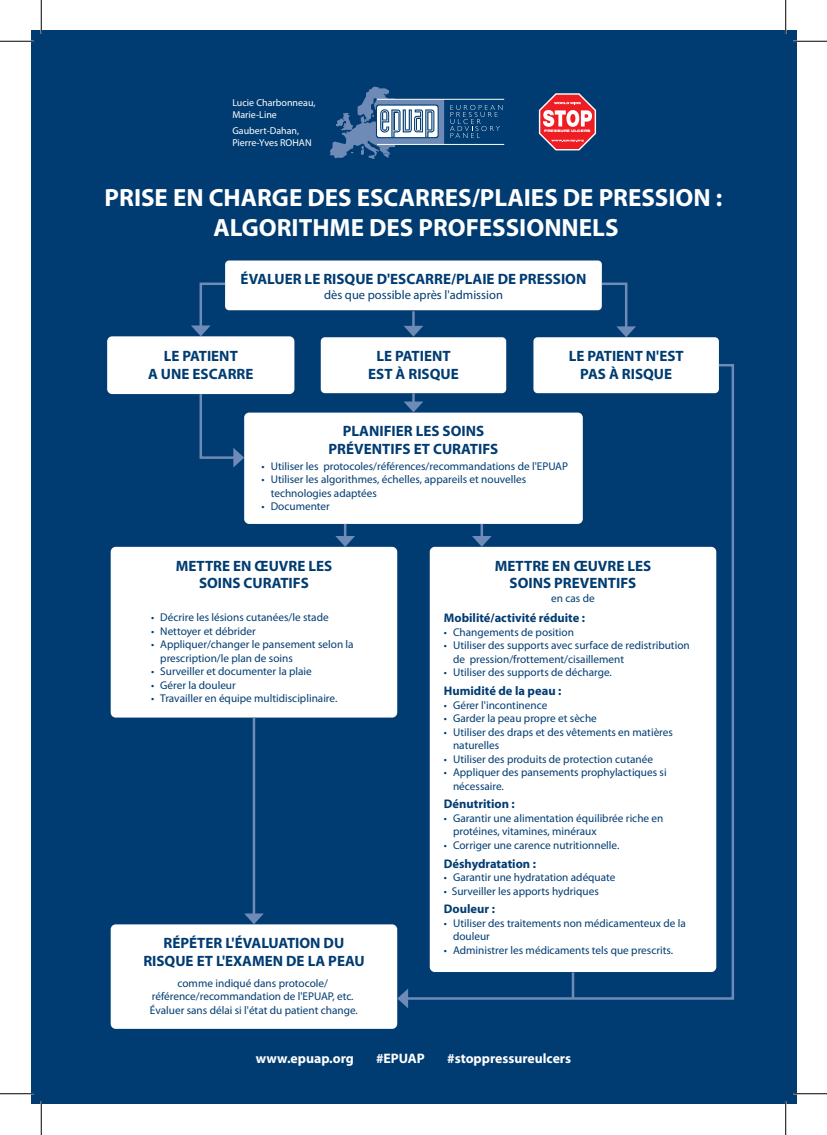
<style>
.page{position:relative;width:827px;height:1135px;background:#fff}
.page>*{position:absolute;margin:0;border:0;box-sizing:border-box;transform-origin:0 0}
.t1{font:700 25px/30px "Myriad Pro";color:#fff;text-align:center}
.t2{font:700 15px/17.5px "Myriad Pro";color:#003c72;text-align:center}
.t3{font:700 13.75px "Myriad Pro";color:#fff}
.t4{font:700 12.5px "Myriad Pro";color:#003c72}
.t5{font:12.5px "Myriad Pro";color:#003c72}
.t6{font:11.25px/13.5px "Myriad Pro";color:#003c72}
.t7{font:10px/12px "Myriad Pro";color:#fff}
.t8{font:3.62px "Nimbus Sans DOT Blac Exte";color:#fff}
</style>
<div class="page">
<div style="left:31px;top:31px;width:765px;height:1073px;background:#003c72"></div>
<svg style="left:330px;top:87px;width:114px;height:72px"></svg>
<svg style="left:450px;top:105px;width:52px;height:33px"></svg>
<hr style="left:377px;top:99px;width:127px;height:1px;background:#fff">
<hr style="left:377px;top:144px;width:127px;height:1px;background:#fff">
<div style="left:244px;top:467px;width:154px;height:57px;background:#fff"></div>
<div style="left:111px;top:547px;width:286px;height:170px;background:#fff"></div>
<svg style="left:398px;top:364px;width:337px;height:637px"></svg>
<hr style="left:253px;top:718px;width:2px;height:203px;background:#6e8ab7">
<svg style="left:335px;top:524px;width:20px;height:23px"></svg>
<hr style="left:480px;top:524px;width:3px;height:18px;background:#6e8ab7">
<svg style="left:472px;top:536px;width:19px;height:11px"></svg>
<svg style="left:107px;top:260px;width:612px;height:207px"></svg>
<svg style="left:111px;top:913px;width:297px;height:116px;background:#dde5ec"></svg>
<hr style="left:571px;top:972px;width:3px;height:26px;background:#6e8ab7">
<svg style="left:539px;top:93px;width:57px;height:57px"></svg>
<hr style="left:0;top:40px;width:34px;height:2px;background:#fff">
<hr style="left:793px;top:40px;width:34px;height:2px;background:#fff">
<hr style="left:40px;top:0;width:2px;height:34px;background:#fff">
<hr style="left:40px;top:1101px;width:2px;height:34px;background:#fff">
<hr style="left:0;top:41px;width:34px;height:1px;background:#000">
<hr style="left:793px;top:41px;width:34px;height:1px;background:#000">
<hr style="left:0;top:1093px;width:34px;height:1px;background:#000">
<hr style="left:793px;top:1093px;width:34px;height:1px;background:#000">
<hr style="left:41px;top:0;width:1px;height:34px;background:#000">
<hr style="left:41px;top:1101px;width:1px;height:34px;background:#000">
<hr style="left:785px;top:0;width:1px;height:34px;background:#000">
<hr style="left:785px;top:1101px;width:1px;height:34px;background:#000">
<p class="t7" style="left:232px;top:97px;width:85px">Lucie Charbonneau,<br>Marie-Line</p>
<p class="t7" style="left:232px;top:124px;width:81px">Gaubert-Dahan,<br>Pierre-Yves ROHAN</p>
<p class="t8" style="left:544px;top:129px;width:48px">PRESSURE ULCERS</p>
<h1 class="t1" style="left:105px;top:182px;width:619px">PRISE EN CHARGE DES ESCARRES/PLAIES DE PRESSION :<br>ALGORITHME DES PROFESSIONNELS</h1>
<h2 class="t2" style="left:240px;top:269px;width:347px">ÉVALUER LE RISQUE D'ESCARRE/PLAIE DE PRESSION</h2>
<p class="t5" style="left:324px;top:287px;width:180px">dès que possible après l'admission</p>
<h2 class="t2" style="left:148px;top:347px;width:107px">LE PATIENT<br>A UNE ESCARRE</h2>
<h2 class="t2" style="left:368px;top:347px;width:92px">LE PATIENT<br>EST À RISQUE</h2>
<h2 class="t2" style="left:568px;top:347px;width:116px">LE PATIENT N'EST<br>PAS À RISQUE</h2>
<h2 class="t2" style="left:328px;top:422px;width:171px">PLANIFIER LES SOINS<br>PRÉVENTIFS ET CURATIFS</h2>
<p class="t6" style="left:261px;top:459px;width:308px">• Utiliser les protocoles/références/recommandations de l'EPUAP</p>
<p class="t6" style="left:271px;top:473px;width:257px;text-indent:-9px">• Utiliser les algorithmes, échelles, appareils et nouvelles technologies adaptées</p>
<p class="t6" style="left:261px;top:500px;width:70px">• Documenter</p>
<h2 class="t2" style="left:176px;top:556px;width:158px">METTRE EN ŒUVRE LES<br>SOINS CURATIFS</h2>
<p class="t6" style="left:151px;top:610px;width:179px">• Décrire les lésions cutanées/le stade</p>
<p class="t6" style="left:151px;top:624px;width:106px">• Nettoyer et débrider</p>
<p class="t6" style="left:160px;top:637px;width:195px;text-indent:-9px">• Appliquer/changer le pansement selon la prescription/le plan de soins</p>
<p class="t6" style="left:151px;top:664px;width:162px">• Surveiller et documenter la plaie</p>
<p class="t6" style="left:151px;top:678px;width:86px">• Gérer la douleur</p>
<p class="t6" style="left:151px;top:691px;width:188px">• Travailler en équipe multidisciplinaire.</p>
<h2 class="t2" style="left:143px;top:934px;width:223px">RÉPÉTER L'ÉVALUATION DU<br>RISQUE ET L'EXAMEN DE LA PEAU</h2>
<p class="t6" style="left:150px;top:976px;width:209px;text-align:center">comme indiqué dans protocole/ référence/recommandation de l'EPUAP, etc.<br>Évaluer sans délai si l'état du patient change.</p>
<h2 class="t2" style="left:495px;top:556px;width:158px">METTRE EN ŒUVRE LES<br>SOINS PREVENTIFS</h2>
<p class="t6" style="left:551px;top:591px;width:45px">en cas de</p>
<p class="t4" style="left:444px;top:610px;width:143px">Mobilité/activité réduite :</p>
<p class="t6" style="left:444px;top:625px;width:132px">• Changements de position</p>
<p class="t6" style="left:453px;top:638px;width:238px;text-indent:-9px">• Utiliser des supports avec surface de redistribution de pression/frottement/cisaillement</p>
<p class="t6" style="left:444px;top:665px;width:170px">• Utiliser des supports de décharge.</p>
<p class="t4" style="left:444px;top:683px;width:119px">Humidité de la peau :</p>
<p class="t6" style="left:444px;top:698px;width:105px">• Gérer l'incontinence</p>
<p class="t6" style="left:444px;top:711px;width:154px">• Garder la peau propre et sèche</p>
<p class="t6" style="left:453px;top:725px;width:221px;text-indent:-9px">• Utiliser des draps et des vêtements en matières naturelles</p>
<p class="t6" style="left:444px;top:752px;width:211px">• Utiliser des produits de protection cutanée</p>
<p class="t6" style="left:453px;top:765px;width:215px;text-indent:-9px">• Appliquer des pansements prophylactiques si nécessaire.</p>
<p class="t4" style="left:444px;top:796px;width:73px">Dénutrition :</p>
<p class="t6" style="left:453px;top:811px;width:212px;text-indent:-9px">• Garantir une alimentation équilibrée riche en protéines, vitamines, minéraux</p>
<p class="t6" style="left:444px;top:838px;width:177px">• Corriger une carence nutritionnelle.</p>
<p class="t4" style="left:444px;top:855px;width:94px">Déshydratation :</p>
<p class="t6" style="left:444px;top:870px;width:173px">• Garantir une hydratation adéquate</p>
<p class="t6" style="left:444px;top:884px;width:156px">• Surveiller les apports hydriques</p>
<p class="t4" style="left:444px;top:901px;width:53px">Douleur :</p>
<p class="t6" style="left:453px;top:916px;width:234px;text-indent:-9px">• Utiliser des traitements non médicamenteux de la douleur</p>
<p class="t6" style="left:444px;top:943px;width:231px">• Administrer les médicaments tels que prescrits.</p>
<p class="t3" style="left:256px;top:1049px;width:99px">www.epuap.org</p>
<p class="t3" style="left:376px;top:1049px;width:50px">#EPUAP</p>
<p class="t3" style="left:447px;top:1049px;width:125px">#stoppressureulcers</p>
</div>
